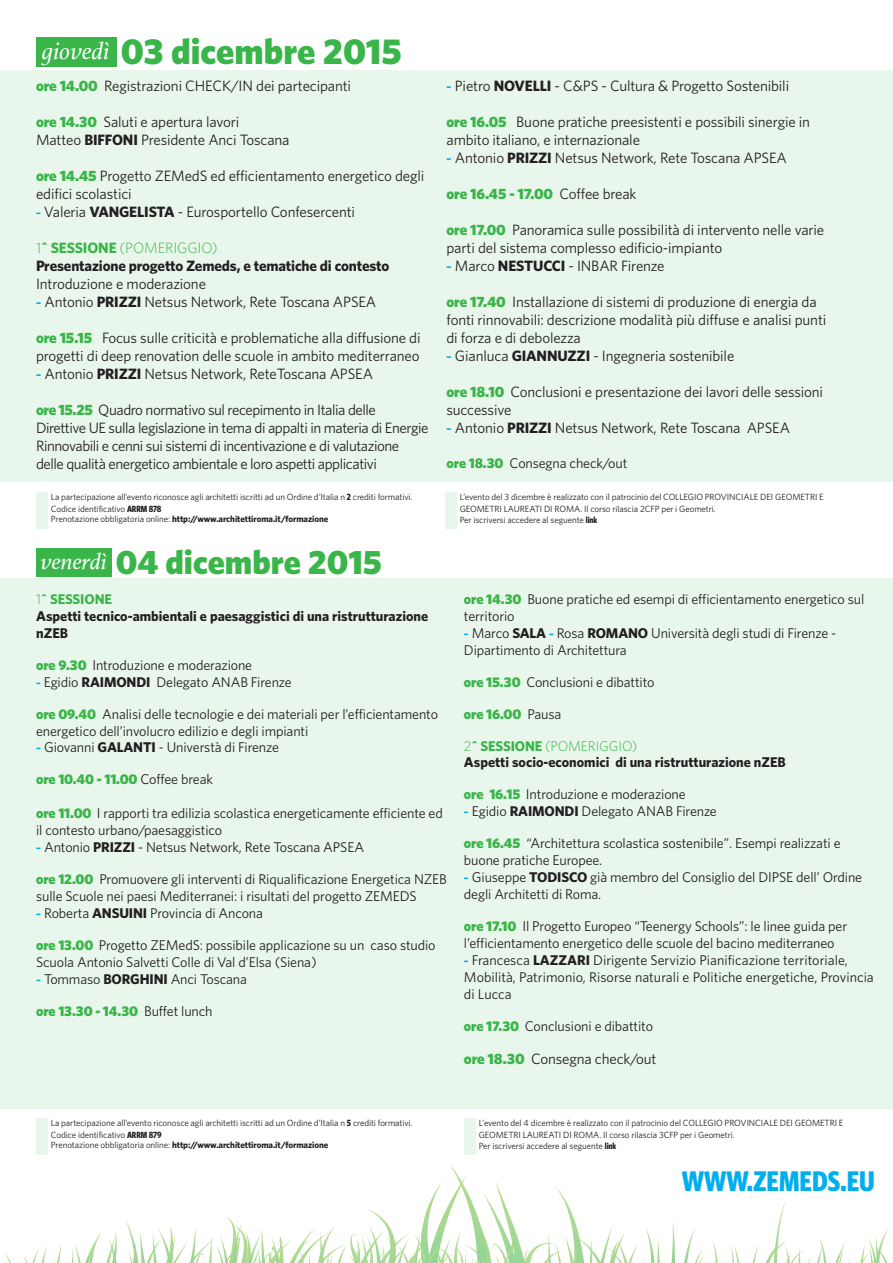
<style>
.page{position:relative;width:893px;height:1263px;background:#fff}
.page>*{position:absolute;margin:0;border:0;box-sizing:border-box;transform-origin:0 0}
.t1{font:900 36.15px "Whitney HTF";color:#3ab54a}
.t2{font:900 33.9px "Whitney HTF";color:#3ab54a}
.t3{font:700 condensed 28.5px "Whitney HTF";color:#00aeef}
.t4{font:15px/18px "Whitney HTF";letter-spacing:-.01em;color:#231f20}
.t5{font:15px/18px "Whitney HTF";letter-spacing:-.03em;color:#231f20}
.t6{font:700 15px/18px "Whitney HTF";letter-spacing:-.015em;color:#231f20}
.t7{font:900 15px "Whitney HTF";letter-spacing:-.01em;color:#3ab54a}
.t8{font:14.1px/17px "Whitney HTF";letter-spacing:-.01em;color:#231f20}
.t9{font:700 14.1px/17px "Whitney HTF";color:#231f20}
.t10{font:900 14.1px "Whitney HTF";letter-spacing:-.01em;color:#3ab54a}
.t11{font:9px/11.7px "Whitney HTF";letter-spacing:-.01em;color:#231f20}
.t12{font:700 9px "Whitney HTF";letter-spacing:-.01em;color:#231f20}
.s1{font-weight:900;color:#3ab54a}
.s2{font-weight:700}
.s3{font-family:"Arial Rounded MT Bold";font-size:14.1px;color:#00aeef}
.s4{font-weight:300;color:#3ab54a}
.s5{color:#3ab54a}
.s6{font-family:"Arial Rounded MT Bold";color:#00aeef}
.s7{font-weight:700;font-stretch:condensed}
.s8{font-weight:400}
.s9{font-weight:400;color:#231f20}
</style>
<div class="page">
<div style="left:0;top:70px;width:893px;height:411px;background:#e9f6eb"></div>
<div style="left:36px;top:37px;width:80px;height:30px;background:#3ab54a"></div>
<div style="left:0;top:578px;width:893px;height:530px;background:#e9f6eb"></div>
<div style="left:36px;top:548px;width:76px;height:28px;background:#3ab54a"></div>
<svg style="left:5px;top:1163px;width:884px;height:100px"></svg>
<div style="left:36px;top:492px;width:12px;height:37px;background:#e9f6eb"></div>
<div style="left:445px;top:492px;width:11px;height:37px;background:#e9f6eb"></div>
<div style="left:36px;top:1118px;width:12px;height:37px;background:#e9f6eb"></div>
<div style="left:464px;top:1118px;width:11px;height:37px;background:#e9f6eb"></div>
<h1 class="t1" style="left:42px;top:30px;width:361px"><sup>giovedì</sup> 03 dicembre 2015</h1>
<p class="t4" style="left:36px;top:76px;width:317px"><span class="s1">ore 14.00</span> Registrazioni CHECK/IN dei partecipanti</p>
<p class="t4" style="left:36px;top:112px;width:255px"><span class="s1">ore 14.30</span> Saluti e apertura lavori<br>Matteo <span class="s2">Biffoni</span> Presidente Anci Toscana</p>
<p class="t4" style="left:36px;top:166px;width:390px"><span class="s1">ore 14.45</span> Progetto ZEMedS ed efficientamento energetico degli edifici scolastici</p>
<p class="t4" style="left:36px;top:202px;width:321px"><span class="s3">-</span> Valeria <span class="s2">Vangelista</span> - Eurosportello Confesercenti</p>
<p class="t6" style="left:36px;top:238px;width:355px"><span class="s4">1</span><span class="s5">^ sessione</span> <span class="s4">(POMERIGGIO)<br></span>Presentazione progetto Zemeds, e tematiche di contesto</p>
<p class="t4" style="left:36px;top:274px;width:172px">Introduzione e moderazione</p>
<p class="t4" style="left:36px;top:292px;width:342px"><span class="s6">-</span> Antonio <span class="s2">Prizzi</span> Netsus Network, Rete Toscana APSEA</p>
<p class="t4" style="left:36px;top:328px;width:386px"><span class="s1">ore 15.15</span> Focus sulle criticità e problematiche alla diffusione di progetti di deep renovation delle scuole in ambito mediterraneo</p>
<p class="t4" style="left:36px;top:364px;width:339px"><span class="s6">-</span> Antonio <span class="s2">Prizzi</span> Netsus Network, ReteToscana APSEA</p>
<p class="t5" style="left:36px;top:400px;width:394px"><span class="s1">ore 15.25</span> Quadro normativo sul recepimento in Italia delle Direttive UE sulla legislazione in tema di appalti in materia di Energie Rinnovabili e cenni sui sistemi di incentivazione e di valutazione delle qualità energetico ambientale e loro aspetti applicativi</p>
<p class="t11" style="left:51px;top:491px;width:363px">La partecipazione all’evento riconosce agli architetti iscritti ad un Ordine d’Italia n <span class="s7">2</span> crediti formativi.<br>Codice identificativo <span class="s7">ARRM 878</span></p>
<p class="t12" style="left:51px;top:513px;width:279px"><span class="s8">Prenotazione obbligatoria online:</span> http://www.architettiroma.it/formazione</p>
<p class="t4" style="left:446px;top:76px;width:344px"><span class="s6">-</span> Pietro <span class="s2">Novelli</span> - C&amp;PS - Cultura &amp; Progetto Sostenibili</p>
<p class="t4" style="left:446px;top:112px;width:365px"><span class="s1">ore 16.05</span> Buone pratiche preesistenti e possibili sinergie in ambito italiano, e internazionale</p>
<p class="t4" style="left:446px;top:148px;width:342px"><span class="s6">-</span> Antonio <span class="s2">Prizzi</span> Netsus Network, Rete Toscana APSEA</p>
<p class="t7" style="left:446px;top:185px;width:192px">ore 16.45 - 17.00 <span class="s9">Coffee break</span></p>
<p class="t4" style="left:446px;top:220px;width:379px"><span class="s1">ore 17.00</span> Panoramica sulle possibilità di intervento nelle varie parti del sistema complesso edificio-impianto</p>
<p class="t4" style="left:446px;top:256px;width:220px"><span class="s6">-</span> Marco <span class="s2">Nestucci</span> - INBAR Firenze</p>
<p class="t4" style="left:446px;top:292px;width:381px"><span class="s1">ore 17.40</span> Installazione di sistemi di produzione di energia da fonti rinnovabili: descrizione modalità più diffuse e analisi punti di forza e di debolezza</p>
<p class="t4" style="left:446px;top:346px;width:289px"><span class="s6">-</span> Gianluca <span class="s2">Giannuzzi</span> - Ingegneria sostenibile</p>
<p class="t4" style="left:446px;top:382px;width:378px"><span class="s1">ore 18.10</span> Conclusioni e presentazione dei lavori delle sessioni successive</p>
<p class="t4" style="left:446px;top:418px;width:345px"><span class="s6">-</span> Antonio <span class="s2">Prizzi</span> Netsus Network, Rete Toscana APSEA</p>
<p class="t8" style="left:446px;top:454px;width:182px"><span class="s1">ore 18.30</span> Consegna check/out</p>
<p class="t11" style="left:460px;top:491px;width:366px">L’evento del 3 dicembre è realizzato con il patrocinio del COLLEGIO PROVINCIALE DEI GEOMETRI E<br>GEOMETRI LAUREATI DI ROMA. Il corso rilascia 2CFP per i Geometri.<br>Per iscriversi accedere al seguente <span class="s7">link</span></p>
<h2 class="t2" style="left:41px;top:542px;width:343px"><sup>venerdì</sup> 04 dicembre 2015</h2>
<p class="t9" style="left:36px;top:590px;width:393px"><span class="s4">1</span><span class="s5">^ sessione<br></span>Aspetti tecnico-ambientali e paesaggistici di una ristrutturazione nZEB</p>
<p class="t8" style="left:36px;top:656px;width:218px"><span class="s1">ore 9.30</span> Introduzione e moderazione</p>
<p class="t8" style="left:36px;top:673px;width:257px"><span class="s6">-</span> Egidio <span class="s2">Raimondi</span> Delegato ANAB Firenze</p>
<p class="t8" style="left:36px;top:705px;width:403px"><span class="s1">ore 09.40</span> Analisi delle tecnologie e dei materiali per l’efficientamento energetico dell’involucro edilizio e degli impianti</p>
<p class="t8" style="left:36px;top:739px;width:244px"><span class="s6">-</span> Giovanni <span class="s2">Galanti</span> - Universtà di Firenze</p>
<p class="t10" style="left:36px;top:771px;width:178px">ore 10.40 - 11.00 <span class="s9">Coffee break</span></p>
<p class="t8" style="left:36px;top:804px;width:408px"><span class="s1">ore 11.00</span> I rapporti tra edilizia scolastica energeticamente efficiente ed il contesto urbano/paesaggistico</p>
<p class="t8" style="left:36px;top:838px;width:329px"><span class="s6">-</span> Antonio <span class="s2">Prizzi</span> - Netsus Network, Rete Toscana APSEA</p>
<p class="t8" style="left:36px;top:870px;width:412px"><span class="s1">ore 12.00</span> Promuovere gli interventi di Riqualificazione Energetica NZEB sulle Scuole nei paesi Mediterranei: i risultati del progetto ZEMEDS</p>
<p class="t8" style="left:36px;top:904px;width:228px"><span class="s6">-</span> Roberta <span class="s2">Ansuini</span> Provincia di Ancona</p>
<p class="t8" style="left:36px;top:936px;width:401px"><span class="s1">ore 13.00</span> Progetto ZEMedS: possibile applicazione su un caso studio<br>Scuola Antonio Salvetti Colle di Val d’Elsa (Siena)</p>
<p class="t8" style="left:36px;top:970px;width:212px"><span class="s6">-</span> Tommaso <span class="s2">Borghini</span> Anci Toscana</p>
<p class="t10" style="left:36px;top:1002px;width:178px">ore 13.30 - 14.30 <span class="s9">Buffet lunch</span></p>
<p class="t8" style="left:464px;top:590px;width:402px"><span class="s1">ore 14.30</span> Buone pratiche ed esempi di efficientamento energetico sul territorio</p>
<p class="t8" style="left:464px;top:624px;width:374px"><span class="s6">-</span> Marco <span class="s2">Sala</span> <span class="s6">-</span> Rosa <span class="s2">Romano</span> Università degli studi di Firenze -<br>Dipartimento di Architettura</p>
<p class="t8" style="left:464px;top:673px;width:192px"><span class="s1">ore 15.30</span> Conclusioni e dibattito</p>
<p class="t10" style="left:464px;top:705px;width:99px">ore 16.00 <span class="s9">Pausa</span></p>
<p class="t9" style="left:464px;top:737px;width:323px"><span class="s4">2</span><span class="s5">^ sessione</span> <span class="s4">(POMERIGGIO)<br></span>Aspetti socio-economici di una ristrutturazione nZEB</p>
<p class="t8" style="left:464px;top:786px;width:223px"><span class="s1">ore 16.15</span> Introduzione e moderazione</p>
<p class="t8" style="left:464px;top:803px;width:254px"><span class="s6">-</span> Egidio <span class="s2">Raimondi</span> Delegato ANAB Firenze</p>
<p class="t8" style="left:464px;top:834px;width:378px"><span class="s1">ore 16.45</span> “Architettura scolastica sostenibile”. Esempi realizzati e buone pratiche Europee.</p>
<p class="t8" style="left:464px;top:868px;width:400px"><span class="s6">-</span> Giuseppe <span class="s2">Todisco</span> già membro del Consiglio del DIPSE dell’ Ordine degli Architetti di Roma.</p>
<p class="t8" style="left:464px;top:917px;width:385px"><span class="s1">ore 17.10</span> Il Progetto Europeo “Teenergy Schools”: le linee guida per l’efficientamento energetico delle scuole del bacino mediterraneo</p>
<p class="t8" style="left:464px;top:951px;width:411px"><span class="s6">-</span> Francesca <span class="s2">Lazzari</span> Dirigente Servizio Pianificazione territoriale,<br>Mobilità, Patrimonio, Risorse naturali e Politiche energetiche, Provincia di Lucca</p>
<p class="t8" style="left:464px;top:1017px;width:191px"><span class="s1">ore 17.30</span> Conclusioni e dibattito</p>
<p class="t4" style="left:464px;top:1049px;width:194px"><span class="s1">ore 18.30</span> Consegna check/out</p>
<p class="t11" style="left:51px;top:1117px;width:363px">La partecipazione all’evento riconosce agli architetti iscritti ad un Ordine d’Italia n <span class="s7">5</span> crediti formativi.<br>Codice identificativo <span class="s7">ARRM 879</span></p>
<p class="t12" style="left:51px;top:1139px;width:279px"><span class="s8">Prenotazione obbligatoria online:</span> http://www.architettiroma.it/formazione</p>
<p class="t11" style="left:479px;top:1117px;width:366px">L’evento del 4 dicembre è realizzato con il patrocinio del COLLEGIO PROVINCIALE DEI GEOMETRI E<br>GEOMETRI LAUREATI DI ROMA. Il corso rilascia 3CFP per i Geometri.<br>Per iscriversi accedere al seguente <span class="s7">link</span></p>
<h3 class="t3" style="left:682px;top:1164px;width:195px">WWW.ZEMEDS.EU</h3>
</div>
